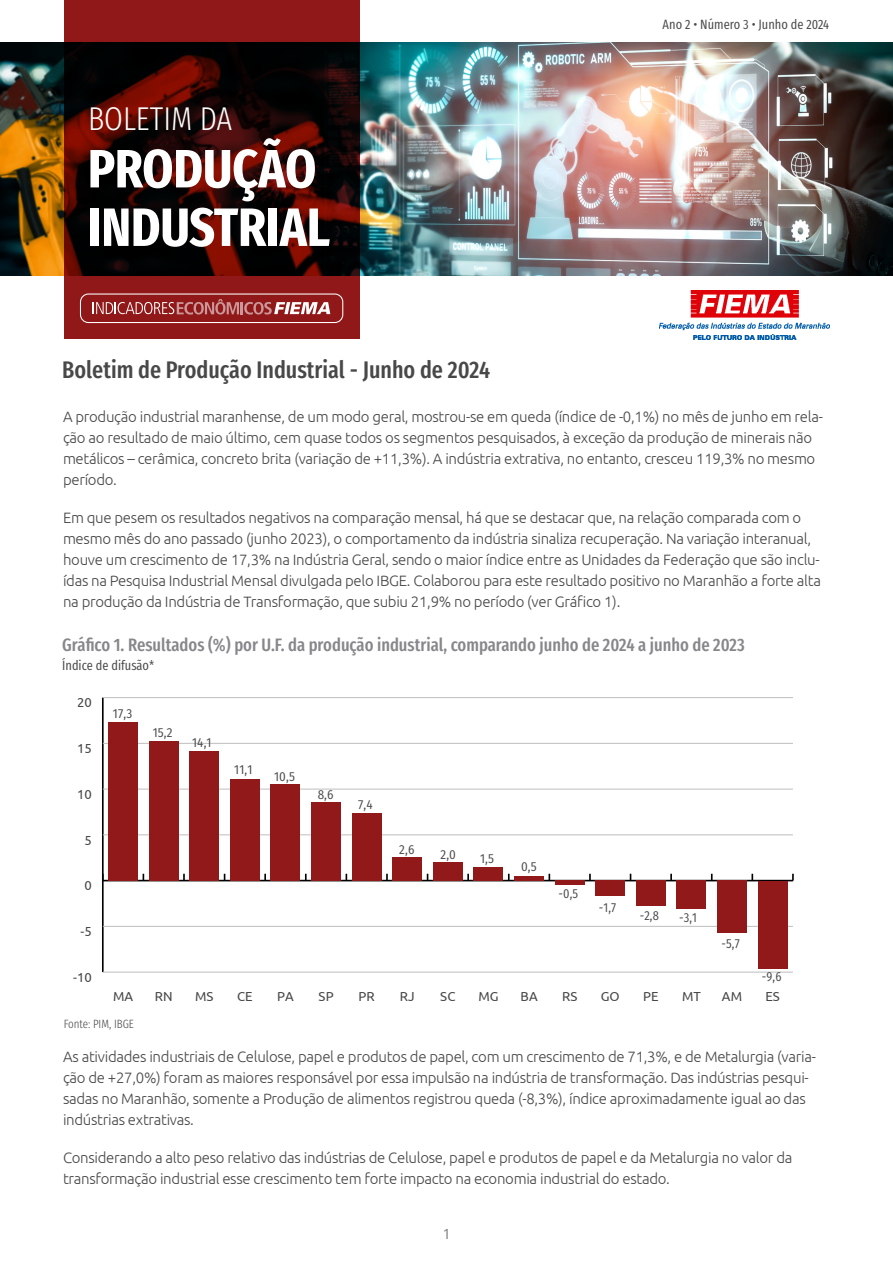
<style>
.page{position:relative;width:893px;height:1263px;background:#fff}
.page>*{position:absolute;margin:0;border:0;box-sizing:border-box;transform-origin:0 0}
.Tabela{font:700 54px "Fira Sans Compressed";color:#fff}
.Tabela-2{font:300 33px "Fira Sans Compressed";color:#fff}
.Intertítulo{font:500 24px "Fira Sans Compressed";color:#494849}
.t1{font:500 18px "Fira Sans Compressed";color:#87868a}
.t2{font:300 15px/21px "Ubuntu";letter-spacing:-.02em;color:#494849}
.t3{font:15px "Fira Sans Compressed";color:#87868a}
.t4{font:13.5px "Fira Sans Compressed";color:#494849}
.t5{font:13.05px "Ubuntu";letter-spacing:.01em;color:#484648}
.t6{font:13.05px "Fira Sans Condensed";letter-spacing:.01em;color:#484648}
.t7{font:13.05px "Fira Sans Condensed";letter-spacing:.01em;color:#484648;scale:.95 1}
.Legenda{font:300 12px "Fira Sans Compressed";color:#494849}
</style>
<div class="page">
<img style="left:0;top:43px;width:893px;height:232px">
<svg style="left:64px;top:0;width:295px;height:339px;background:#410a09"></svg>
<div style="left:80px;top:293px;width:263px;height:30px;border:1px solid #fff;border-radius:8px"></div>
<svg style="left:93px;top:299px;width:237px;height:15px;background:#af595a"></svg>
<img style="left:660px;top:290px;width:170px;height:50px">
<hr style="left:103px;top:880px;width:690px;height:1px;background:#000">
<svg style="left:183px;top:874px;width:2px;height:6px"></svg>
<svg style="left:264px;top:874px;width:2px;height:6px"></svg>
<svg style="left:305px;top:874px;width:2px;height:6px"></svg>
<svg style="left:386px;top:874px;width:2px;height:6px"></svg>
<svg style="left:467px;top:874px;width:2px;height:6px"></svg>
<svg style="left:508px;top:874px;width:2px;height:6px"></svg>
<svg style="left:589px;top:874px;width:2px;height:6px"></svg>
<svg style="left:670px;top:874px;width:2px;height:6px"></svg>
<svg style="left:711px;top:874px;width:2px;height:6px"></svg>
<svg style="left:751px;top:874px;width:2px;height:6px"></svg>
<svg style="left:792px;top:874px;width:2px;height:6px"></svg>
<hr style="left:102px;top:698px;width:2px;height:274px;background:#000">
<hr style="left:103px;top:972px;width:690px;height:1px;background:#bebebe">
<hr style="left:103px;top:926px;width:690px;height:1px;background:#bebebe">
<hr style="left:103px;top:834px;width:690px;height:1px;background:#bebebe">
<hr style="left:103px;top:789px;width:690px;height:1px;background:#bebebe">
<hr style="left:103px;top:743px;width:690px;height:1px;background:#bebebe">
<hr style="left:103px;top:697px;width:690px;height:1px;background:#bebebe">
<div style="left:758px;top:880px;width:29px;height:88px;background:#911919"></div>
<div style="left:717px;top:880px;width:30px;height:53px;background:#911919"></div>
<div style="left:677px;top:880px;width:29px;height:29px;background:#911919"></div>
<div style="left:636px;top:880px;width:29px;height:26px;background:#911919"></div>
<div style="left:596px;top:880px;width:29px;height:16px;background:#911919"></div>
<div style="left:555px;top:880px;width:29px;height:5px;background:#911919"></div>
<hr style="left:514px;top:876px;width:30px;height:4px;background:#911919">
<div style="left:474px;top:867px;width:29px;height:13px;background:#911919"></div>
<div style="left:433px;top:862px;width:29px;height:18px;background:#911919"></div>
<div style="left:393px;top:857px;width:29px;height:23px;background:#911919"></div>
<div style="left:352px;top:813px;width:29px;height:67px;background:#911919"></div>
<div style="left:311px;top:802px;width:30px;height:78px;background:#911919"></div>
<div style="left:271px;top:784px;width:29px;height:96px;background:#911919"></div>
<div style="left:230px;top:779px;width:29px;height:101px;background:#911919"></div>
<div style="left:190px;top:751px;width:29px;height:129px;background:#911919"></div>
<div style="left:149px;top:741px;width:29px;height:139px;background:#911919"></div>
<div style="left:108px;top:722px;width:30px;height:158px;background:#911919"></div>
<p class="Tabela-2" style="left:88px;top:95px;width:146px">BOLETIM DA</p>
<p class="Tabela" style="left:88px;top:124px;width:230px">PRODUÇÃO</p>
<p class="Tabela" style="left:88px;top:182px;width:243px">INDUSTRIAL</p>
<p class="Intertítulo" style="left:62px;top:351px;width:429px">Boletim de Produção Industrial - Junho de 2024</p>
<p class="t4" style="left:663px;top:14px;width:168px">Ano 2 • Número 3 • Junho de 2024</p>
<p class="t2" style="left:63px;top:406px;width:761px">A produção industrial maranhense, de um modo geral, mostrou-se em queda (índice de -0,1%) no mês de junho em rela&shy;ção ao resultado de maio último, cem quase todos os segmentos pesquisados, à exceção da produção de minerais não metálicos – cerâmica, concreto brita (variação de +11,3%). A indústria extrativa, no entanto, cresceu 119,3% no mesmo período.</p>
<p class="t2" style="left:63px;top:507px;width:759px">Em que pesem os resultados negativos na comparação mensal, há que se destacar que, na relação comparada com o mesmo mês do ano passado (junho 2023), o comportamento da indústria sinaliza recuperação. Na variação interanual, houve um crescimento de 17,3% na Indústria Geral, sendo o maior índice entre as Unidades da Federação que são inclu&shy;ídas na Pesquisa Industrial Mensal divulgada pelo IBGE. Colaborou para este resultado positivo no Maranhão a forte alta na produção da Indústria de Transformação, que subiu 21,9% no período (ver Gráfico 1).</p>
<p class="t1" style="left:62px;top:630px;width:684px">Gráfico 1. Resultados (%) por U.F. da produção industrial, comparando junho de 2024 a junho de 2023</p>
<p class="t4" style="left:62px;top:655px;width:93px">Índice de difusão*</p>
<p class="t6" style="left:113px;top:703px;width:21px">17,3</p>
<p class="t6" style="left:153px;top:723px;width:21px">15,2</p>
<p class="t5" style="left:77px;top:695px;width:16px">20</p>
<p class="t6" style="left:192px;top:732px;width:21px">14,1</p>
<p class="t5" style="left:77px;top:740px;width:16px">15</p>
<p class="t5" style="left:77px;top:786px;width:16px">10</p>
<p class="t5" style="left:85px;top:832px;width:9px">5</p>
<p class="t5" style="left:85px;top:878px;width:9px">0</p>
<p class="t5" style="left:81px;top:923px;width:13px">-5</p>
<p class="t5" style="left:73px;top:969px;width:20px">-10</p>
<p class="t6" style="left:234px;top:760px;width:20px">11,1</p>
<p class="t6" style="left:274px;top:767px;width:22px">10,5</p>
<p class="t6" style="left:318px;top:784px;width:17px">8,6</p>
<p class="t6" style="left:358px;top:795px;width:16px">7,4</p>
<p class="t6" style="left:399px;top:839px;width:17px">2,6</p>
<p class="t6" style="left:440px;top:844px;width:17px">2,0</p>
<p class="t6" style="left:480px;top:849px;width:16px">1,5</p>
<p class="t6" style="left:521px;top:857px;width:17px">0,5</p>
<p class="t7" style="left:558px;top:884px;width:22px">-0,5</p>
<p class="t7" style="left:599px;top:897px;width:20px">-1,7</p>
<p class="t7" style="left:640px;top:905px;width:22px">-2,8</p>
<p class="t7" style="left:679px;top:907px;width:20px">-3,1</p>
<p class="t7" style="left:721px;top:934px;width:21px">-5,7</p>
<p class="t7" style="left:762px;top:966px;width:22px">-9,6</p>
<p class="t5" style="left:113px;top:988px;width:22px">MA</p>
<p class="t5" style="left:155px;top:988px;width:19px">RN</p>
<p class="t5" style="left:195px;top:988px;width:20px">MS</p>
<p class="t5" style="left:237px;top:988px;width:17px">CE</p>
<p class="t5" style="left:277px;top:988px;width:18px">PA</p>
<p class="t5" style="left:319px;top:988px;width:17px">SP</p>
<p class="t5" style="left:359px;top:988px;width:18px">PR</p>
<p class="t5" style="left:400px;top:988px;width:16px">RJ</p>
<p class="t5" style="left:440px;top:988px;width:17px">SC</p>
<p class="t5" style="left:478px;top:988px;width:22px">MG</p>
<p class="t5" style="left:520px;top:988px;width:19px">BA</p>
<p class="t5" style="left:562px;top:988px;width:17px">RS</p>
<p class="t5" style="left:601px;top:988px;width:21px">GO</p>
<p class="t5" style="left:643px;top:988px;width:17px">PE</p>
<p class="t5" style="left:682px;top:988px;width:20px">MT</p>
<p class="t5" style="left:722px;top:988px;width:22px">AM</p>
<p class="t5" style="left:765px;top:988px;width:16px">ES</p>
<p class="Legenda" style="left:64px;top:1015px;width:72px">Fonte: PIM, IBGE</p>
<p class="t2" style="left:63px;top:1046px;width:754px">As atividades industriais de Celulose, papel e produtos de papel, com um crescimento de 71,3%, e de Metalurgia (varia&shy;ção de +27,0%) foram as maiores responsável por essa impulsão na indústria de transformação. Das indústrias pesqui&shy;sadas no Maranhão, somente a Produção de alimentos registrou queda (-8,3%), índice aproximadamente igual ao das indústrias extrativas.</p>
<p class="t2" style="left:63px;top:1147px;width:731px">Considerando a alto peso relativo das indústrias de Celulose, papel e produtos de papel e da Metalurgia no valor da transformação industrial esse crescimento tem forte impacto na economia industrial do estado.</p>
<p class="t3" style="left:444px;top:1222px;width:7px">1</p>
</div>
